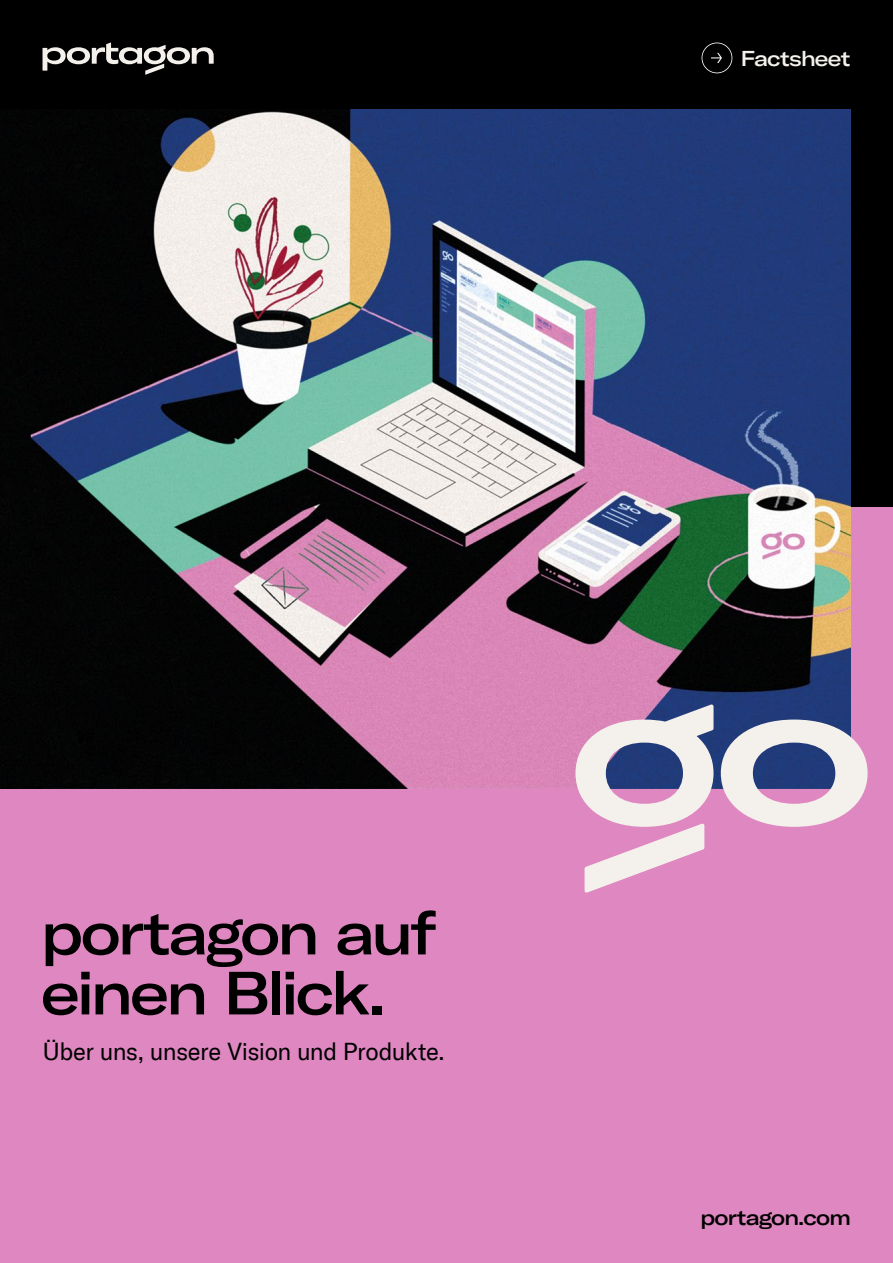
<style>
.page{position:relative;width:893px;height:1263px;background:#fff}
.page>*{position:absolute;margin:0;border:0;box-sizing:border-box;transform-origin:0 0}
.t1{font:500 expanded 60px/60px "GT America";letter-spacing:-.05em;color:#000}
.t2{font:24px "GT America";letter-spacing:-.005em;color:#000}
.t3{font:500 expanded 21px "GT America";letter-spacing:-.04em;color:#000}
.t4{font:500 expanded 21px "GT America";letter-spacing:-.035em;color:#f4f0eb}
</style>
<div class="page">
<div style="left:0;top:507px;width:893px;height:756px;background:#df87c0"></div>
<div style="left:0;top:0;width:893px;height:507px;background:#000"></div>
<img style="left:0;top:109px;width:850px;height:679px">
<svg style="left:702px;top:43px;width:30px;height:30px"></svg>
<svg style="left:43px;top:43px;width:171px;height:32px"></svg>
<svg style="left:575px;top:704px;width:293px;height:188px"></svg>
<p class="t4" style="left:741px;top:46px;width:111px">Factsheet</p>
<h1 class="t1" style="left:41px;top:903px;width:397px">portagon auf einen Blick.</h1>
<p class="t2" style="left:43px;top:1037px;width:403px">Über uns, unsere Vision und Produkte.</p>
<p class="t3" style="left:700px;top:1204px;width:152px">portagon.com</p>
</div>
